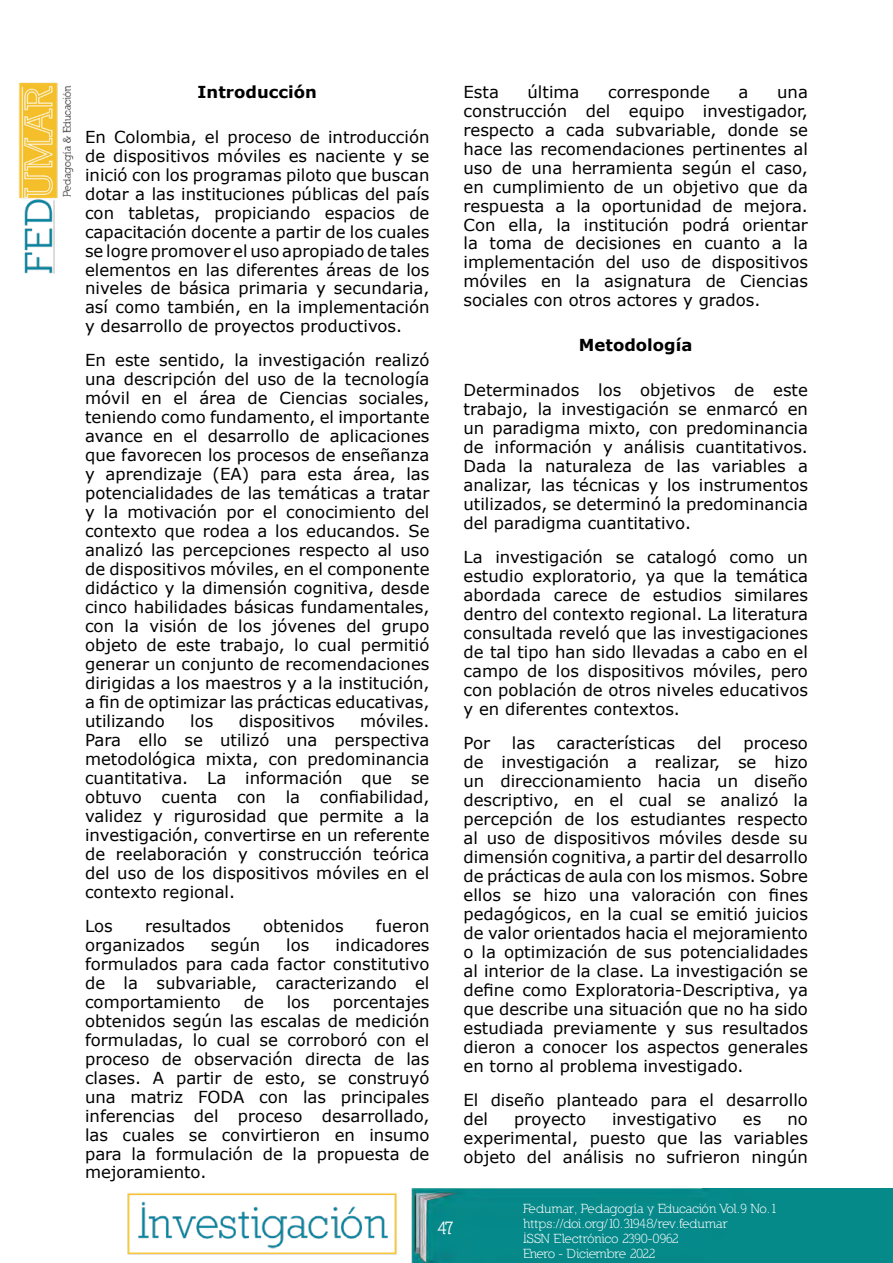
<style>
.page{position:relative;width:893px;height:1263px;background:#fff}
.page>*{position:absolute;margin:0;border:0;box-sizing:border-box;transform-origin:0 0}
.t1{font:700 18px "Nilland";color:#fff}
.t2{font:16.5px/19px "Verdana";color:#000;text-align:justify}
.t3{font:700 16.5px "Verdana";color:#000}
.t4{font:13.5px/15px "Nilland";letter-spacing:-.035em;color:#fff}
</style>
<div class="page">
<div style="left:412px;top:1189px;width:481px;height:74px;background:#068989"></div>
<img style="left:19px;top:82px;width:55px;height:192px">
<img style="left:127px;top:1193px;width:270px;height:62px">
<p class="t3" style="left:198px;top:80px;width:121px">Introducción</p>
<p class="t2" style="left:85px;top:127px;width:346px">En Colombia, el proceso de introducción de dispositivos móviles es naciente y se inició con los programas piloto que buscan dotar a las instituciones públicas del país con tabletas, propiciando espacios de capacitación docente a partir de los cuales se logre promover el uso apropiado de tales elementos en las diferentes áreas de los niveles de básica primaria y secundaria, así como también, en la implementación y desarrollo de proyectos productivos.</p>
<p class="t2" style="left:85px;top:351px;width:346px">En este sentido, la investigación realizó una descripción del uso de la tecnología móvil en el área de Ciencias sociales, teniendo como fundamento, el importante avance en el desarrollo de aplicaciones que favorecen los procesos de enseñanza y aprendizaje (EA) para esta área, las potencialidades de las temáticas a tratar y la motivación por el conocimiento del contexto que rodea a los educandos. Se analizó las percepciones respecto al uso de dispositivos móviles, en el componente didáctico y la dimensión cognitiva, desde cinco habilidades básicas fundamentales, con la visión de los jóvenes del grupo objeto de este trabajo, lo cual permitió generar un conjunto de recomendaciones dirigidas a los maestros y a la institución, a fin de optimizar las prácticas educativas, utilizando</p>
<p class="t2" style="left:85px;top:711px;width:346px;text-indent:275px">móviles.<br>Para ello se utilizó una perspectiva metodológica mixta, con predominancia cuantitativa. La información que se obtuvo cuenta con la confiabilidad, validez y rigurosidad que permite a la investigación, convertirse en un referente de reelaboración y construcción teórica del uso de los dispositivos móviles en el contexto regional.</p>
<p class="t2" style="left:85px;top:916px;width:29px">Los</p>
<p class="t2" style="left:145px;top:916px;width:87px">resultados</p>
<p class="t2" style="left:263px;top:916px;width:82px">obtenidos</p>
<p class="t2" style="left:376px;top:916px;width:55px">fueron</p>
<p class="t2" style="left:85px;top:935px;width:101px">organizados</p>
<p class="t2" style="left:211px;top:935px;width:51px">según</p>
<p class="t2" style="left:286px;top:935px;width:25px">los</p>
<p class="t2" style="left:190px;top:711px;width:25px">los</p>
<p class="t2" style="left:239px;top:711px;width:98px">dispositivos</p>
<p class="t2" style="left:85px;top:935px;width:346px;text-indent:250px">indicadores formulados para cada factor constitutivo de la subvariable, caracterizando el comportamiento</p>
<p class="t2" style="left:244px;top:992px;width:22px">de</p>
<p class="t2" style="left:287px;top:992px;width:25px">los</p>
<p class="t2" style="left:85px;top:992px;width:346px;text-indent:248px">porcentajes obtenidos según las escalas de medición formuladas, lo cual se corroboró con el proceso de observación directa de las clases. A partir de esto, se construyó una matriz FODA con las principales inferencias del proceso desarrollado, las cuales se convirtieron en insumo para la formulación de la propuesta de mejoramiento.</p>
<p class="t1" style="left:438px;top:1217px;width:18px">47</p>
<p class="t2" style="left:463px;top:82px;width:37px">Esta</p>
<p class="t2" style="left:527px;top:82px;width:53px">última</p>
<p class="t2" style="left:608px;top:82px;width:103px">corresponde</p>
<p class="t2" style="left:739px;top:82px;width:11px">a</p>
<p class="t2" style="left:463px;top:82px;width:346px;text-indent:314px">una construcción del equipo investigador, respecto a cada subvariable, donde se hace las recomendaciones pertinentes al uso de una herramienta según el caso, en cumplimiento de un objetivo que da respuesta a la oportunidad de mejora.<br>Con ella, la institución podrá orientar la toma de decisiones en cuanto a la implementación del uso de dispositivos móviles en la asignatura de Ciencias sociales con otros actores y grados.</p>
<p class="t3" style="left:579px;top:334px;width:115px">Metodología</p>
<p class="t2" style="left:463px;top:381px;width:346px">Determinados los objetivos de este trabajo, la investigación se enmarcó en un paradigma mixto, con predominancia de información y análisis cuantitativos.<br>Dada la naturaleza de las variables a analizar, las técnicas y los instrumentos utilizados, se determinó la predominancia del paradigma cuantitativo.</p>
<p class="t2" style="left:463px;top:547px;width:346px">La investigación se catalogó como un estudio exploratorio, ya que la temática abordada carece de estudios similares dentro del contexto regional. La literatura consultada reveló que las investigaciones de tal tipo han sido llevadas a cabo en el campo de los dispositivos móviles, pero con población de otros niveles educativos y en diferentes contextos.</p>
<p class="t2" style="left:463px;top:733px;width:28px">Por</p>
<p class="t2" style="left:512px;top:733px;width:25px">las</p>
<p class="t2" style="left:557px;top:733px;width:120px">características</p>
<p class="t2" style="left:697px;top:733px;width:26px">del</p>
<p class="t2" style="left:463px;top:733px;width:346px;text-indent:280px">proceso de investigación a realizar, se hizo un direccionamiento hacia un diseño descriptivo, en el cual se analizó la percepción de los estudiantes respecto al uso de dispositivos móviles desde su dimensión cognitiva, a partir del desarrollo de prácticas de aula con los mismos. Sobre ellos se hizo una valoración con fines pedagógicos, en la cual se emitió juicios de valor orientados hacia el mejoramiento o la optimización de sus potencialidades al interior de la clase. La investigación se define como Exploratoria-Descriptiva, ya que describe una situación que no ha sido estudiada previamente y sus resultados dieron a conocer los aspectos generales en torno al problema investigado.</p>
<p class="t2" style="left:463px;top:1090px;width:346px">El diseño planteado para el desarrollo del</p>
<p class="t2" style="left:514px;top:1109px;width:73px">proyecto</p>
<p class="t2" style="left:612px;top:1109px;width:106px">investigativo</p>
<p class="t2" style="left:743px;top:1109px;width:20px">es</p>
<p class="t2" style="left:463px;top:1109px;width:346px;text-indent:324px">no experimental, puesto que las variables objeto del análisis no sufrieron ningún</p>
<p class="t4" style="left:523px;top:1201px;width:256px">Fedumar, Pedagogía y Educación Vol.9 No.1 https://doi.org/10.31948/rev.fedumar<br>ISSN Electrónico 2390-0962<br>Enero - Diciembre 2022</p>
</div>
